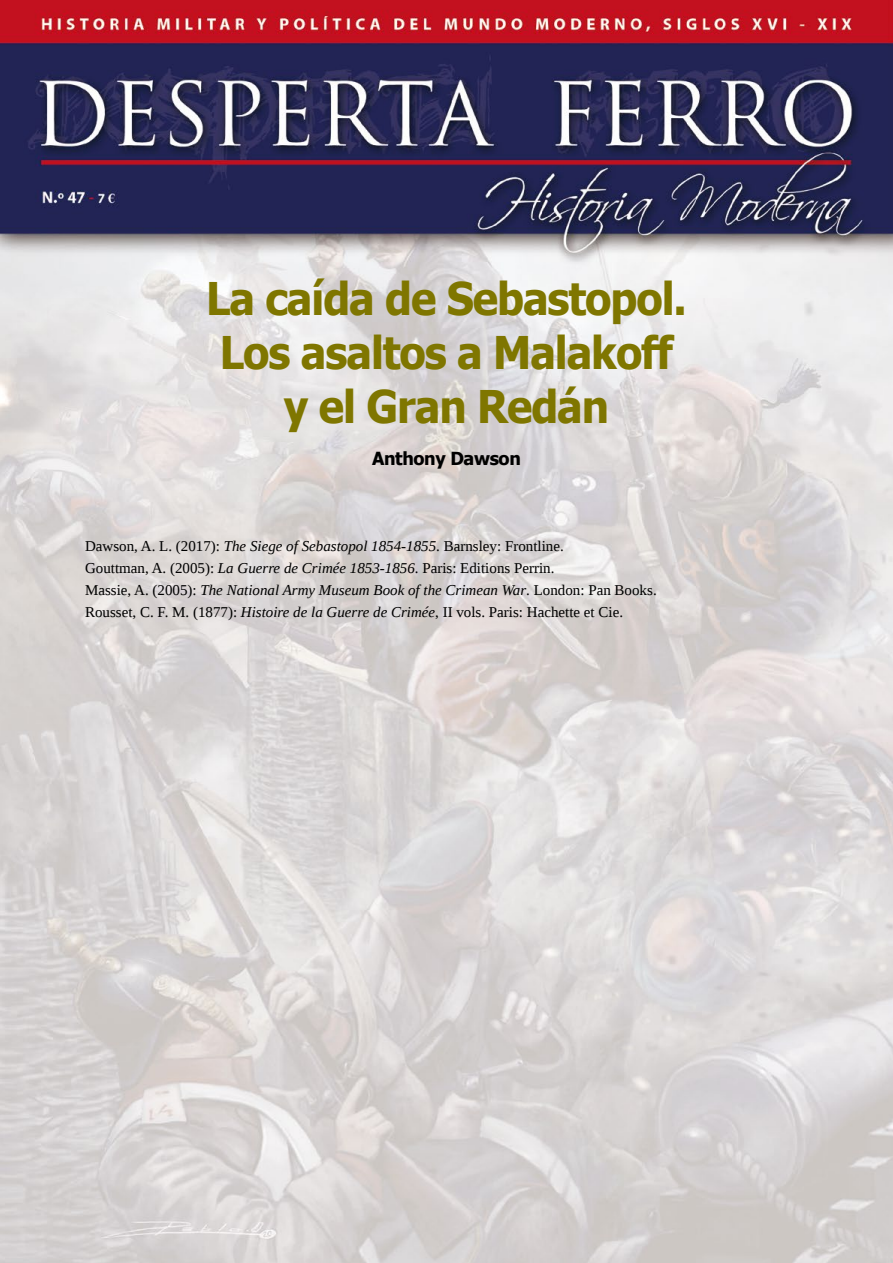
<style>
.page{position:relative;width:893px;height:1263px;background:#fff}
.page>*{position:absolute;margin:0;border:0;box-sizing:border-box;transform-origin:0 0}
.t1{font:700 45px/54px "Tahoma";letter-spacing:-.025em;color:#7f7600;text-align:center;scale:.95 1}
.t2{font:700 18px "Tahoma";letter-spacing:-.02em;color:#000}
.t3{font:15px/22.2px "Liberation Serif";color:#000}
.s1{font-style:italic}
</style>
<div class="page">
<img style="left:0;top:0;width:893px;height:1263px">
<h1 class="t1" style="left:206px;top:274px;width:508px">La caída de Sebastopol.<br>Los asaltos a Malakoff y el Gran Redán</h1>
<p class="t2" style="left:372px;top:445px;width:150px">Anthony Dawson</p>
<p class="t3" style="left:85px;top:534px;width:573px">Dawson, A. L. (2017): <span class="s1">The Siege of Sebastopol 1854-1855</span>. Barnsley: Frontline.<br>Gouttman, A. (2005): <span class="s1">La Guerre de Crimée 1853-1856</span>. Paris: Editions Perrin.<br>Massie, A. (2005): <span class="s1">The National Army Museum Book of the Crimean War</span>. London: Pan Books.<br>Rousset, C. F. M. (1877): <span class="s1">Histoire de la Guerre de Crimée</span>, II vols. Paris: Hachette et Cie.</p>
</div>
